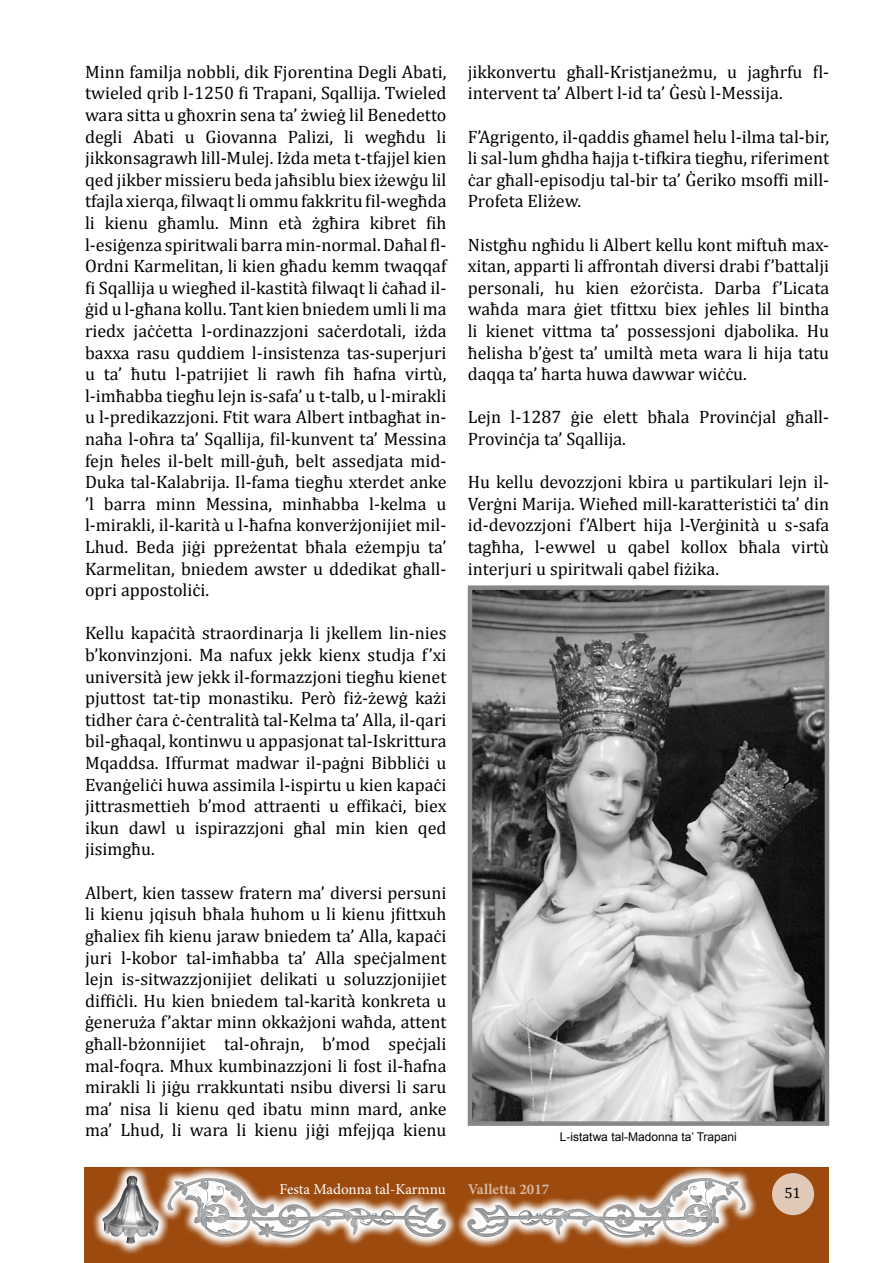
<style>
.page{position:relative;width:893px;height:1263px;background:#fff}
.page>*{position:absolute;margin:0;border:0;box-sizing:border-box;transform-origin:0 0}
.t1{font:18px/21.6px "Cambria";color:#000;text-align:justify}
.t2{font:15px "Minion Pro";letter-spacing:-.01em;color:#fff}
.t3{font:700 15px "Minion Pro";color:#d7b79f}
.t4{font:15px "Cambria";color:#000}
.t5{font:12px "Arial";color:#000}
</style>
<div class="page">
<img style="left:473px;top:590px;width:351px;height:531px">
<div style="left:468px;top:585px;width:361px;height:541px;border:4px solid #87888a"></div>
<div style="left:84px;top:1167px;width:744px;height:96px;background:#9c4a0e"></div>
<div style="left:772px;top:1173px;width:42px;height:42px;background:#e1c9b7;border-radius:50%"></div>
<svg style="left:170px;top:1167px;width:286px;height:81px"></svg>
<svg style="left:456px;top:1167px;width:301px;height:81px"></svg>
<svg style="left:93px;top:1167px;width:77px;height:87px"></svg>
<p class="t1" style="left:85px;top:61px;width:363px">Minn familja nobbli, dik Fjorentina Degli Abati, twieled qrib l-1250 fi Trapani, Sqallija. Twieled wara sitta u għoxrin sena ta’ żwieġ lil Benedetto degli Abati u Giovanna Palizi, li wegħdu li jikkonsagrawh lill-Mulej. Iżda meta t-tfajjel kien qed jikber missieru beda jaħsiblu biex iżewġu lil tfajla xierqa, filwaqt li ommu fakkritu fil-wegħda li kienu għamlu. Minn età żgħira kibret fih l-esiġenza spiritwali barra min-normal. Daħal fl-Ordni Karmelitan, li kien għadu kemm twaqqaf fi Sqallija u wiegħed il-kastità filwaqt li ċaħad il&shy;ġid u l-għana kollu. Tant kien bniedem umli li ma riedx jaċċetta l-ordinazzjoni saċerdotali, iżda baxxa rasu quddiem l-insistenza tas-superjuri u ta’ ħutu l-patrijiet li rawh fih ħafna virtù, l-imħabba tiegħu lejn is-safa’ u t-talb, u l-mirakli u l-predikazzjoni. Ftit wara Albert intbagħat in&shy;naħa l-oħra ta’ Sqallija, fil-kunvent ta’ Messina fejn ħeles il-belt mill-ġuħ, belt assedjata mid-Duka tal-Kalabrija. Il-fama tiegħu xterdet anke ’l barra minn Messina, minħabba l-kelma u l-mirakli, il-karità u l-ħafna konverżjonijiet mil-Lhud. Beda jiġi ppreżentat bħala eżempju ta’ Karmelitan, bniedem awster u ddedikat għall&shy;opri appostoliċi.</p>
<p class="t1" style="left:85px;top:622px;width:363px">Kellu kapaċità straordinarja li jkellem lin-nies b’konvinzjoni. Ma nafux jekk kienx studja f’xi università jew jekk il-formazzjoni tiegħu kienet pjuttost tat-tip monastiku. Però fiż-żewġ każi tidher ċara ċ-ċentralità tal-Kelma ta’ Alla, il-qari bil-għaqal, kontinwu u appasjonat tal-Iskrittura Mqaddsa. Iffurmat madwar il-paġni Bibbliċi u Evanġeliċi huwa assimila l-ispirtu u kien kapaċi jittrasmettieh b’mod attraenti u effikaċi, biex ikun dawl u ispirazzjoni għal min kien qed jisimgħu.</p>
<p class="t1" style="left:85px;top:882px;width:363px">Albert, kien tassew fratern ma’ diversi persuni li kienu jqisuh bħala ħuhom u li kienu jfittxuh għaliex fih kienu jaraw bniedem ta’ Alla, kapaċi juri l-kobor tal-imħabba ta’ Alla speċjalment lejn is-sitwazzjonijiet delikati u soluzzjonijiet diffiċli. Hu kien bniedem tal-karità konkreta u ġeneruża f’aktar minn okkażjoni waħda, attent għall-bżonnijiet tal-oħrajn, b’mod speċjali mal-foqra. Mhux kumbinazzjoni li fost il-ħafna mirakli li jiġu rrakkuntati nsibu diversi li saru ma’ nisa li kienu qed ibatu minn mard, anke ma’ Lhud, li wara li kienu jiġi mfejjqa kienu</p>
<p class="t1" style="left:468px;top:61px;width:363px">jikkonvertu għall-Kristjaneżmu, u jagħrfu fl&shy;intervent ta’ Albert l-id ta’ Ġesù l-Messija.</p>
<p class="t1" style="left:468px;top:126px;width:363px">F’Agrigento, il-qaddis għamel ħelu l-ilma tal-bir, li sal-lum għdha ħajja t-tifkira tiegħu, riferiment ċar għall-episodju tal-bir ta’ Ġeriko msoffi mill-Profeta Eliżew.</p>
<p class="t1" style="left:468px;top:234px;width:363px">Nistgħu ngħidu li Albert kellu kont miftuħ max&shy;xitan, apparti li affrontah diversi drabi f’battalji personali, hu kien eżorċista. Darba f’Licata waħda mara ġiet tfittxu biex jeħles lil bintha li kienet vittma ta’ possessjoni djabolika. Hu ħelisha b’ġest ta’ umiltà meta wara li hija tatu daqqa ta’ ħarta huwa dawwar wiċċu.</p>
<p class="t1" style="left:468px;top:406px;width:363px">Lejn l-1287 ġie elett bħala Provinċjal għall-<br>Provinċja ta’ Sqallija.</p>
<p class="t1" style="left:468px;top:471px;width:363px">Hu kellu devozzjoni kbira u partikulari lejn il-Verġni Marija. Wieħed mill-karatteristiċi ta’ din id-devozzjoni f’Albert hija l-Verġinità u s-safa tagħha, l-ewwel u qabel kollox bħala virtù interjuri u spiritwali qabel fiżika.</p>
<p class="t5" style="left:560px;top:1129px;width:178px">L-istatwa tal-Madonna ta’ Trapani</p>
<p class="t2" style="left:279px;top:1179px;width:168px">Festa Madonna tal-Karmnu</p>
<p class="t3" style="left:468px;top:1178px;width:83px">Valletta 2017</p>
<p class="t4" style="left:784px;top:1184px;width:18px">51</p>
</div>
